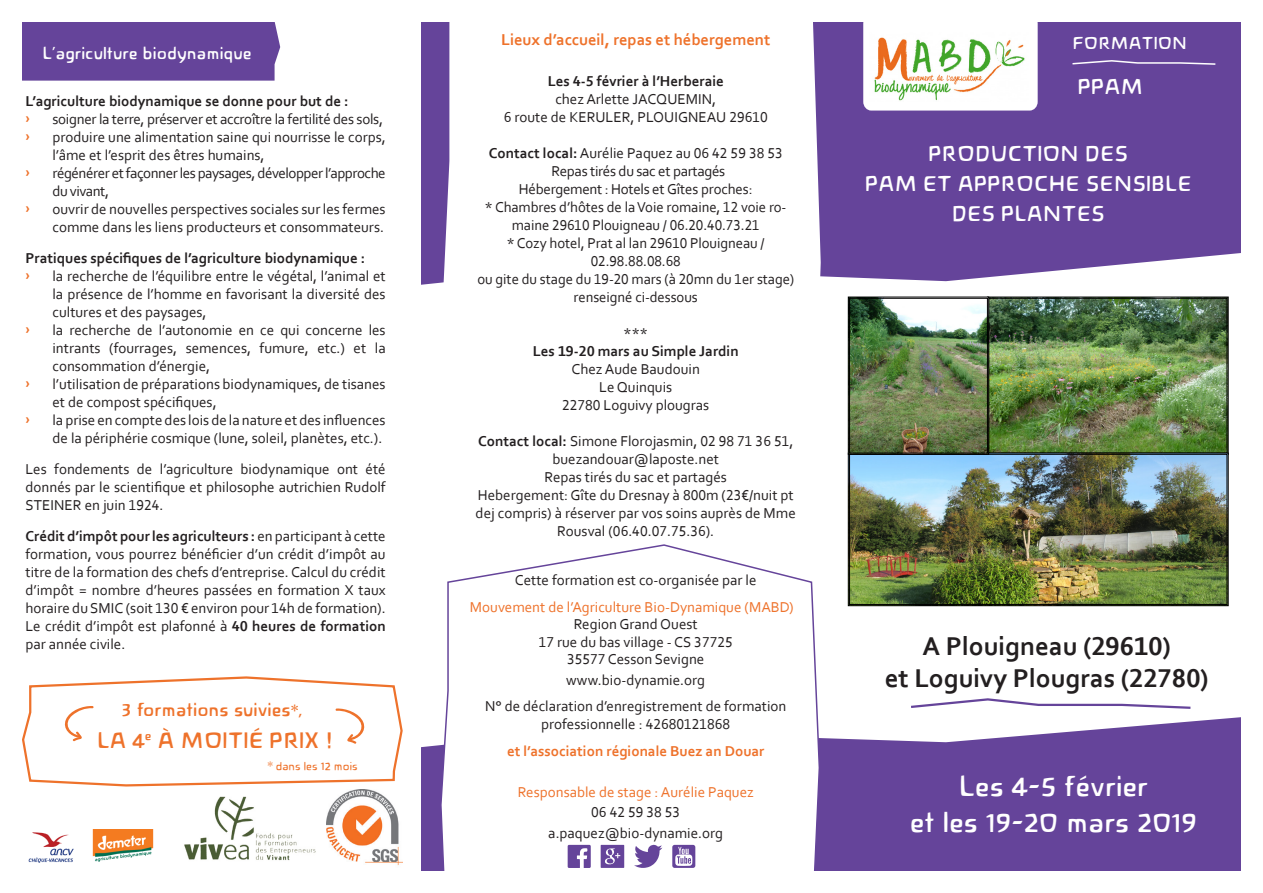
<style>
.page{position:relative;width:1263px;height:893px;background:#fff}
.page>*{position:absolute;margin:0;border:0;box-sizing:border-box;transform-origin:0 0}
.t1{font:30px "Novalis Medium Roman";color:#fff}
.t2{font:700 27px/32.4px "Corbel";color:#231f20;text-align:center}
.t3{font:23.25px "Novalis Medium Roman";color:#ee722b}
.t4{font:22.5px/30px "Novalis Medium Roman";color:#fff;text-align:center}
.t5{font:19.65px "Novalis Medium Roman";color:#ee722b}
.t6{font:18px "Novalis Medium Roman";color:#fff}
.t7{font:700 16.5px "Corbel";color:#ee722b}
.t8{font:15px/18px "Corbel";color:#231f20;text-align:center}
.t9{font:15px/18px "Corbel";letter-spacing:-.02em;color:#231f20;text-align:center}
.t10{font:700 15px "Corbel";color:#231f20}
.t11{font:15px "Corbel";color:#ee722b}
.t12{font:15px/18px "Corbel";letter-spacing:-.03em;color:#231f20}
.t13{font:700 15px "Corbel";color:#ee722b}
.t14{font:12px "Novalis Light 97 Roman";color:#ee722b}
.s1{font-weight:700}
.s2{font-size:16.05px}
</style>
<div class="page">
<svg style="left:421px;top:22px;width:820px;height:276px;background:#7558a4"></svg>
<svg style="left:421px;top:717px;width:820px;height:154px;background:#7557a4"></svg>
<svg style="left:442px;top:22px;width:379px;height:276px"></svg>
<svg style="left:439px;top:544px;width:382px;height:327px"></svg>
<div style="left:22px;top:22px;width:258px;height:59px;background:#65449a"></div>
<div style="left:863px;top:15px;width:175px;height:96px;background:#fff;border-radius:8px"></div>
<img style="left:874px;top:37px;width:151px;height:64px">
<svg style="left:911px;top:698px;width:280px;height:11px"></svg>
<img style="left:28px;top:832px;width:46px;height:31px">
<img style="left:184px;top:796px;width:132px;height:65px">
<img style="left:92px;top:829px;width:62px;height:33px">
<img style="left:326px;top:790px;width:77px;height:76px">
<svg style="left:22px;top:676px;width:381px;height:111px"></svg>
<svg style="left:1071px;top:59px;width:146px;height:7px"></svg>
<svg style="left:568px;top:845px;width:23px;height:23px"></svg>
<svg style="left:601px;top:845px;width:23px;height:23px"></svg>
<svg style="left:634px;top:845px;width:28px;height:23px"></svg>
<svg style="left:672px;top:845px;width:23px;height:23px"></svg>
<img style="left:848px;top:455px;width:380px;height:151px">
<div style="left:849px;top:454px;width:378px;height:151px;border:1px solid #000"></div>
<img style="left:848px;top:297px;width:380px;height:158px">
<div style="left:849px;top:298px;width:138px;height:155px;border:1px solid #000"></div>
<p class="t6" style="left:43px;top:43px;width:211px">L’agriculture biodynamique</p>
<p class="t10" style="left:26px;top:92px;width:325px">L’agriculture biodynamique se donne pour but de :</p>
<p class="t9" style="left:53px;top:110px;width:332px">soigner la terre, préserver et accroître la fertilité des sols,</p>
<p class="t8" style="left:53px;top:128px;width:335px;text-align:left">produire une alimentation saine qui nourrisse le corps, l’âme et l’esprit des êtres humains,</p>
<p class="t12" style="left:53px;top:164px;width:335px">régénérer et façonner les paysages, développer l’approche du vivant,</p>
<p class="t8" style="left:53px;top:200px;width:335px;text-align:left">ouvrir de nouvelles perspectives sociales sur les fermes comme dans les liens producteurs et consommateurs.</p>
<p class="t10" style="left:26px;top:249px;width:341px">Pratiques spécifiques de l’agriculture biodynamique :</p>
<p class="t8" style="left:53px;top:267px;width:335px;text-align:justify">la recherche de l’équilibre entre le végétal, l’animal et la présence de l’homme en favorisant la diversité des cultures et des paysages,</p>
<p class="t8" style="left:53px;top:321px;width:335px;text-align:justify">la recherche de l’autonomie en ce qui concerne les intrants (fourrages, semences, fumure, etc.) et la consommation d’énergie,</p>
<p class="t8" style="left:53px;top:375px;width:335px;text-align:left">l’utilisation de préparations biodynamiques, de tisanes et de compost spécifiques,</p>
<p class="t8" style="left:53px;top:411px;width:335px;text-align:left">la prise en compte des lois de la nature et des influences de la périphérie cosmique (lune, soleil, planètes, etc.).</p>
<p class="t8" style="left:26px;top:460px;width:362px;text-align:justify">Les fondements de l’agriculture biodynamique ont été donnés par le scientifique et philosophe autrichien Rudolf STEINER en juin 1924.</p>
<p class="t8" style="left:26px;top:526px;width:362px;text-align:justify"><span class="s1">Crédit d’impôt pour les agriculteurs :</span> en participant à cette formation, vous pourrez bénéficier d’un crédit d’impôt au titre de la formation des chefs d’entreprise. Calcul du crédit d’impôt = nombre d’heures passées en formation X taux horaire du SMIC (soit 130 € environ pour 14h de formation).</p>
<p class="t8" style="left:26px;top:616px;width:362px;text-align:left">Le crédit d’impôt est plafonné à <span class="s1">40 heures de formation </span>par année civile.</p>
<p class="t5" style="left:121px;top:698px;width:183px">3 formations suivies<span class="s2">*</span>,</p>
<p class="t3" style="left:97px;top:727px;width:237px">LA 4<sup>e</sup> À MOITIÉ PRIX !</p>
<p class="t14" style="left:268px;top:759px;width:91px">* dans les 12 mois</p>
<p class="t7" style="left:501px;top:30px;width:271px">Lieux d’accueil, repas et hébergement</p>
<p class="t6" style="left:1072px;top:33px;width:116px">FORMATION</p>
<p class="t10" style="left:548px;top:71px;width:178px">Les 4-5 février à l’Herberaie</p>
<p class="t8" style="left:555px;top:89px;width:162px">chez Arlette JACQUEMIN,</p>
<p class="t8" style="left:504px;top:107px;width:266px">6 route de KERULER, PLOUIGNEAU 29610</p>
<p class="t9" style="left:489px;top:143px;width:296px"><span class="s1">Contact local:</span> Aurélie Paquez au 06 42 59 38 53<br>Repas tirés du sac et partagés</p>
<p class="t9" style="left:519px;top:179px;width:235px">Hébergement : Hotels et Gîtes proches:</p>
<p class="t8" style="left:485px;top:197px;width:303px">* Chambres d’hôtes de la Voie romaine, 12 voie ro&shy;maine 29610 Plouigneau / 06.20.40.73.21</p>
<p class="t8" style="left:507px;top:233px;width:259px">* Cozy hotel, Prat al lan 29610 Plouigneau /<br>02.98.88.08.68</p>
<p class="t8" style="left:477px;top:269px;width:318px">ou gite du stage du 19-20 mars (à 20mn du 1er stage) renseigné ci-dessous</p>
<p class="t8" style="left:624px;top:323px;width:26px">***</p>
<p class="t10" style="left:533px;top:341px;width:207px">Les 19-20 mars au Simple Jardin</p>
<p class="t8" style="left:572px;top:359px;width:130px">Chez Aude Baudouin</p>
<p class="t8" style="left:599px;top:377px;width:75px">Le Quinquis</p>
<p class="t8" style="left:562px;top:395px;width:149px">22780 Loguivy plougras</p>
<p class="t8" style="left:478px;top:431px;width:317px"><span class="s1">Contact local:</span> Simone Florojasmin, 02 98 71 36 51, buezandouar@laposte.net</p>
<p class="t8" style="left:544px;top:467px;width:184px">Repas tirés du sac et partagés</p>
<p class="t8" style="left:476px;top:485px;width:322px">Hebergement: Gîte du Dresnay à 800m (23€/nuit pt dej compris) à réserver par vos soins auprès de Mme<br>Rousval (06.40.07.75.36).</p>
<p class="t8" style="left:515px;top:571px;width:243px">Cette formation est co-organisée par le</p>
<p class="t11" style="left:470px;top:597px;width:325px">Mouvement de l’Agriculture Bio-Dynamique (MABD)</p>
<p class="t8" style="left:574px;top:615px;width:126px">Region Grand Ouest</p>
<p class="t8" style="left:539px;top:632px;width:196px">17 rue du bas village - CS 37725</p>
<p class="t8" style="left:567px;top:650px;width:139px">35577 Cesson Sevigne</p>
<p class="t8" style="left:566px;top:670px;width:140px">www.bio-dynamie.org</p>
<p class="t8" style="left:485px;top:697px;width:303px">N° de déclaration d’enregistrement de formation professionnelle : 42680121868</p>
<p class="t13" style="left:507px;top:741px;width:259px">et l’association régionale Buez an Douar</p>
<p class="t11" style="left:518px;top:782px;width:238px">Responsable de stage : Aurélie Paquez</p>
<p class="t8" style="left:591px;top:803px;width:90px">06 42 59 38 53</p>
<p class="t8" style="left:548px;top:823px;width:176px">a.paquez@bio-dynamie.org</p>
<p class="t4" style="left:1078px;top:72px;width:67px">PPAM</p>
<p class="t4" style="left:928px;top:139px;width:201px">PRODUCTION DES</p>
<p class="t4" style="left:865px;top:169px;width:328px">PAM ET APPROCHE SENSIBLE<br>DES PLANTES</p>
<p class="t2" style="left:885px;top:629px;width:325px">A Plouigneau (29610)<br>et Loguivy Plougras (22780)</p>
<p class="t1" style="left:959px;top:769px;width:191px">Les 4-5 février</p>
<p class="t1" style="left:910px;top:805px;width:288px">et les 19-20 mars 2019</p>
</div>
